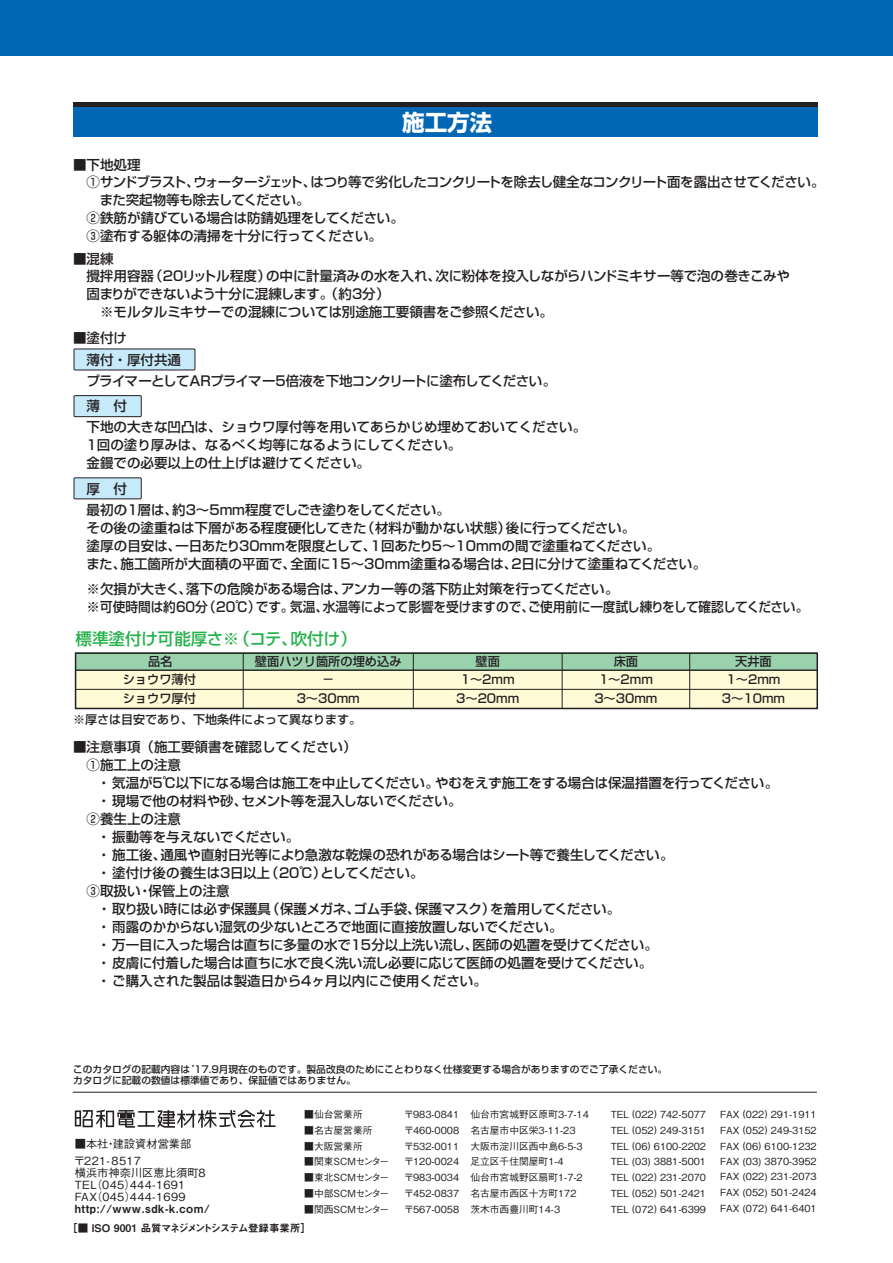
<style>
.page{position:relative;width:893px;height:1263px;background:#fff}
.page>*{position:absolute;margin:0;border:0;box-sizing:border-box;transform-origin:0 0}
.t1{font:700 22.5px "Shin Go Pro";color:#fff}
.t2{font:500 16.5px "Shin Go Pro";color:#23b24b}
.t3{font:500 13.5px/18px "Shin Go Pro";color:#231f20}
.t4{font:500 13.5px/21px "Shin Go Pro";letter-spacing:-.02em;color:#231f20}
.t5{font:500 13.5px/21px "Shin Go Pro";letter-spacing:-.03em;color:#231f20}
.t6{font:500 13.5px "Shin Go Pro";letter-spacing:-.05em;color:#231f20}
.t7{font:500 13.5px "Shin Go Pro";letter-spacing:-.025em;color:#231f20}
.t8{font:500 12.15px/19.2px "Shin Go Pro";color:#231f20;text-align:center}
.t9{font:500 12px "Shin Go Pro";color:#231f20}
.t10{font:500 11.25px/12px "Gothic BBB Pro";letter-spacing:.03em;color:#231f20}
.t11{font:11.25px "Midashi Go Pro MB31";letter-spacing:.05em;color:#231f20}
.t12{font:500 11.25px/16.5px "Gothic BBB Pro";color:#231f20}
.t13{font:10.5px "Midashi Go Pro MB31";letter-spacing:-.065em;color:#231f20}
.t14{font:500 9.75px/15.8px "Gothic BBB Pro";color:#231f20;text-align:justify}
.t15{font:500 9.75px/11.7px "Shin Go Pro";color:#231f20}
.t16{font:500 9.75px "Gothic BBB Pro";letter-spacing:-.035em;color:#231f20}
</style>
<div class="page">
<div style="left:73px;top:107px;width:744px;height:30px;background:#0166b3"></div>
<hr style="left:73px;top:103px;width:744px;height:4px;background:#231f20">
<div style="left:0;top:0;width:893px;height:55px;background:#0166b3"></div>
<div style="left:76px;top:653px;width:741px;height:55px;background:#fffbd6"></div>
<div style="left:76px;top:653px;width:741px;height:17px;background:#9ad2ae"></div>
<div style="left:75px;top:652px;width:743px;height:57px;border:2px solid #231f20"></div>
<hr style="left:562px;top:653px;width:1px;height:55px;background:#231f20">
<hr style="left:689px;top:653px;width:1px;height:55px;background:#231f20">
<hr style="left:413px;top:653px;width:1px;height:55px;background:#231f20">
<hr style="left:243px;top:653px;width:1px;height:55px;background:#231f20">
<hr style="left:76px;top:670px;width:741px;height:1px;background:#231f20">
<hr style="left:76px;top:689px;width:741px;height:1px;background:#231f20">
<div style="left:74px;top:349px;width:121px;height:21px;background:#c6eafa"></div>
<div style="left:74px;top:349px;width:121px;height:21px;border:1px solid #231f20"></div>
<div style="left:74px;top:396px;width:67px;height:21px;background:#c6eafa"></div>
<div style="left:74px;top:395px;width:68px;height:22px;border:1px solid #231f20"></div>
<div style="left:74px;top:478px;width:67px;height:21px;background:#c6eafa"></div>
<div style="left:74px;top:477px;width:68px;height:22px;border:1px solid #231f20"></div>
<svg style="left:75px;top:1109px;width:200px;height:19px"></svg>
<hr style="left:73px;top:1092px;width:744px;height:1px;background:#231f20">
<p class="t3" style="left:73px;top:154px;width:69px">■下地処理</p>
<h1 class="t1" style="left:402px;top:104px;width:91px">施工方法</h1>
<p class="t6" style="left:73px;top:171px;width:753px">　①サンドブラスト、ウォータージェット、はつり等で劣化したコンクリートを除去し健全なコンクリート面を露出させてください。</p>
<p class="t7" style="left:100px;top:189px;width:211px">また突起物等も除去してください。</p>
<p class="t3" style="left:73px;top:207px;width:332px">　②鉄筋が錆びている場合は防錆処理をしてください。</p>
<p class="t3" style="left:73px;top:225px;width:310px">　③塗布する躯体の清掃を十分に行ってください。</p>
<p class="t3" style="left:73px;top:249px;width:42px">■混練</p>
<p class="t3" style="left:87px;top:266px;width:705px">攪拌用容器（20リットル程度）の中に計量済みの水を入れ、次に粉体を投入しながらハンドミキサー等で泡の巻きこみや</p>
<p class="t5" style="left:87px;top:282px;width:305px">固まりができないよう十分に混練します。（約3分）</p>
<p class="t3" style="left:73px;top:302px;width:481px">　　※モルタルミキサーでの混練については別途施工要領書をご参照ください。</p>
<p class="t3" style="left:73px;top:327px;width:55px">■塗付け</p>
<p class="t5" style="left:87px;top:347px;width:471px">薄付・厚付共通<br>プライマーとしてARプライマー5倍液を下地コンクリートに塗布してください。</p>
<p class="t3" style="left:73px;top:394px;width:515px;line-height:21px;text-indent:14px">薄　付<br>　下地の大きな凹凸は、ショウワ厚付等を用いてあらかじめ埋めておいてください。</p>
<p class="t3" style="left:73px;top:434px;width:390px">　1回の塗り厚みは、なるべく均等になるようにしてください。　金鏝での必要以上の仕上げは避けてください。</p>
<p class="t4" style="left:73px;top:476px;width:378px;text-indent:14px">厚　付<br>　最初の1層は、約3～5mm程度でしごき塗りをしてください。</p>
<p class="t3" style="left:87px;top:517px;width:621px;text-indent:-13px">　その後の塗重ねは下層がある程度硬化してきた（材料が動かない状態）後に行ってください。<br>塗厚の目安は、一日あたり30mmを限度として、1回あたり5～10mmの間で塗重ねてください。<br>また、施工箇所が大面積の平面で、全面に15～30mm塗重ねる場合は、2日に分けて塗重ねてください。</p>
<p class="t3" style="left:73px;top:578px;width:737px">　※欠損が大きく、落下の危険がある場合は、アンカー等の落下防止対策を行ってください。<br>　※可使時間は約60分（20℃）です。気温、水温等によって影響を受けますので、ご使用前に一度試し練りをして確認してください。</p>
<p class="t2" style="left:76px;top:625px;width:283px">標準塗付け可能厚さ※（コテ、吹付け）</p>
<p class="t8" style="left:297px;top:668px;width:65px">－<br>3～30mm</p>
<p class="t8" style="left:456px;top:668px;width:65px">1～2mm<br>3～20mm</p>
<p class="t8" style="left:594px;top:668px;width:65px">1～2mm<br>3～30mm</p>
<p class="t8" style="left:148px;top:650px;width:26px">品名</p>
<p class="t8" style="left:255px;top:650px;width:148px">壁面ハツリ箇所の埋め込み</p>
<p class="t8" style="left:475px;top:650px;width:26px">壁面</p>
<p class="t8" style="left:614px;top:650px;width:26px">床面</p>
<p class="t8" style="left:722px;top:650px;width:65px;line-height:18.6px">天井面<br>1～2mm<br>3～10mm</p>
<p class="t8" style="left:123px;top:668px;width:75px;text-align:left">ショウワ薄付ショウワ厚付</p>
<p class="t9" style="left:73px;top:709px;width:289px">※厚さは目安であり、下地条件によって異なります。</p>
<p class="t3" style="left:73px;top:736px;width:285px">■注意事項（施工要領書を確認してください）　①施工上の注意</p>
<p class="t4" style="left:97px;top:771px;width:682px">・気温が5℃以下になる場合は施工を中止してください。やむをえず施工をする場合は保温措置を行ってください。</p>
<p class="t3" style="left:97px;top:790px;width:366px">・ 現場で他の材料や砂、セメント等を混入しないでください。</p>
<p class="t3" style="left:73px;top:808px;width:109px">　②養生上の注意</p>
<p class="t3" style="left:97px;top:826px;width:204px">・振動等を与えないでください。</p>
<p class="t3" style="left:97px;top:844px;width:578px">・ 施工後、通風や直射日光等により急激な乾燥の恐れがある場合はシート等で養生してください。</p>
<p class="t3" style="left:97px;top:862px;width:328px">・塗付け後の養生は3日以上（20℃）としてください。</p>
<p class="t3" style="left:73px;top:880px;width:158px">　③取扱い・保管上の注意</p>
<p class="t3" style="left:97px;top:898px;width:524px">・取り扱い時には必ず保護具（保護メガネ、ゴム手袋、保護マスク）を着用してください。</p>
<p class="t3" style="left:97px;top:916px;width:467px">・ 雨露のかからない湿気の少ないところで地面に直接放置しないでください。</p>
<p class="t3" style="left:97px;top:934px;width:562px">・ 万一目に入った場合は直ちに多量の水で15分以上洗い流し、医師の処置を受けてください。</p>
<p class="t3" style="left:97px;top:952px;width:557px">・皮膚に付着した場合は直ちに水で良く洗い流し必要に応じて医師の処置を受けてください。</p>
<p class="t3" style="left:97px;top:970px;width:391px">・ご購入された製品は製造日から4ヶ月以内にご使用ください。</p>
<p class="t15" style="left:73px;top:1062px;width:596px">このカタログの記載内容は ’17.9月現在のものです。製品改良のためにことわりなく仕様変更する場合がありますのでご了承ください。カタログに記載の数値は標準値であり、保証値ではありません。</p>
<p class="t12" style="left:74px;top:1134px;width:119px">■本社・建設資材営業部〒221-8517</p>
<p class="t10" style="left:75px;top:1165px;width:132px">横浜市神奈川区恵比須町8<br>TEL（045）444-1691<br>FAX（045）444-1699</p>
<p class="t11" style="left:75px;top:1199px;width:137px">http://www.sdk-k.com/</p>
<p class="t14" style="left:304px;top:1105px;width:60px">■仙台営業所</p>
<p class="t14" style="left:304px;top:1121px;width:70px">■名古屋営業所</p>
<p class="t14" style="left:304px;top:1137px;width:60px">■大阪営業所</p>
<p class="t16" style="left:304px;top:1154px;width:86px">■関東SCMセンター</p>
<p class="t16" style="left:304px;top:1169px;width:86px">■東北SCMセンター</p>
<p class="t16" style="left:304px;top:1185px;width:86px">■中部SCMセンター</p>
<p class="t16" style="left:304px;top:1201px;width:86px">■関西SCMセンター</p>
<p class="t13" style="left:67px;top:1220px;width:245px">［■ ISO 9001 品質マネジメントシステム登録事業所］</p>
<p class="t14" style="left:470px;top:1105px;width:120px;text-align:left">仙台市宮城野区原町3-7-14名古屋市中区栄3-11-23<br>大阪市淀川区西中島6-5-3足立区千住関屋町1-4<br>仙台市宮城野区扇町1-7-2名古屋市西区十方町172<br>茨木市西豊川町14-3</p>
<p class="t14" style="left:404px;top:1105px;width:57px">〒983-0841〒460-0008〒532-0011〒120-0024〒983-0034〒452-0837〒567-0058</p>
<p class="t14" style="left:611px;top:1105px;width:97px">TEL (022) 742-5077<br>TEL (052) 249-3151<br>TEL (06) 6100-2202<br>TEL (03) 3881-5001<br>TEL (022) 231-2070<br>TEL (052) 501-2421<br>TEL (072) 641-6399</p>
<p class="t14" style="left:720px;top:1105px;width:98px">FAX (022) 291-1911<br>FAX (052) 249-3152<br>FAX (06) 6100-1232<br>FAX (03) 3870-3952<br>FAX (022) 231-2073<br>FAX (052) 501-2424<br>FAX (072) 641-6401</p>
</div>
